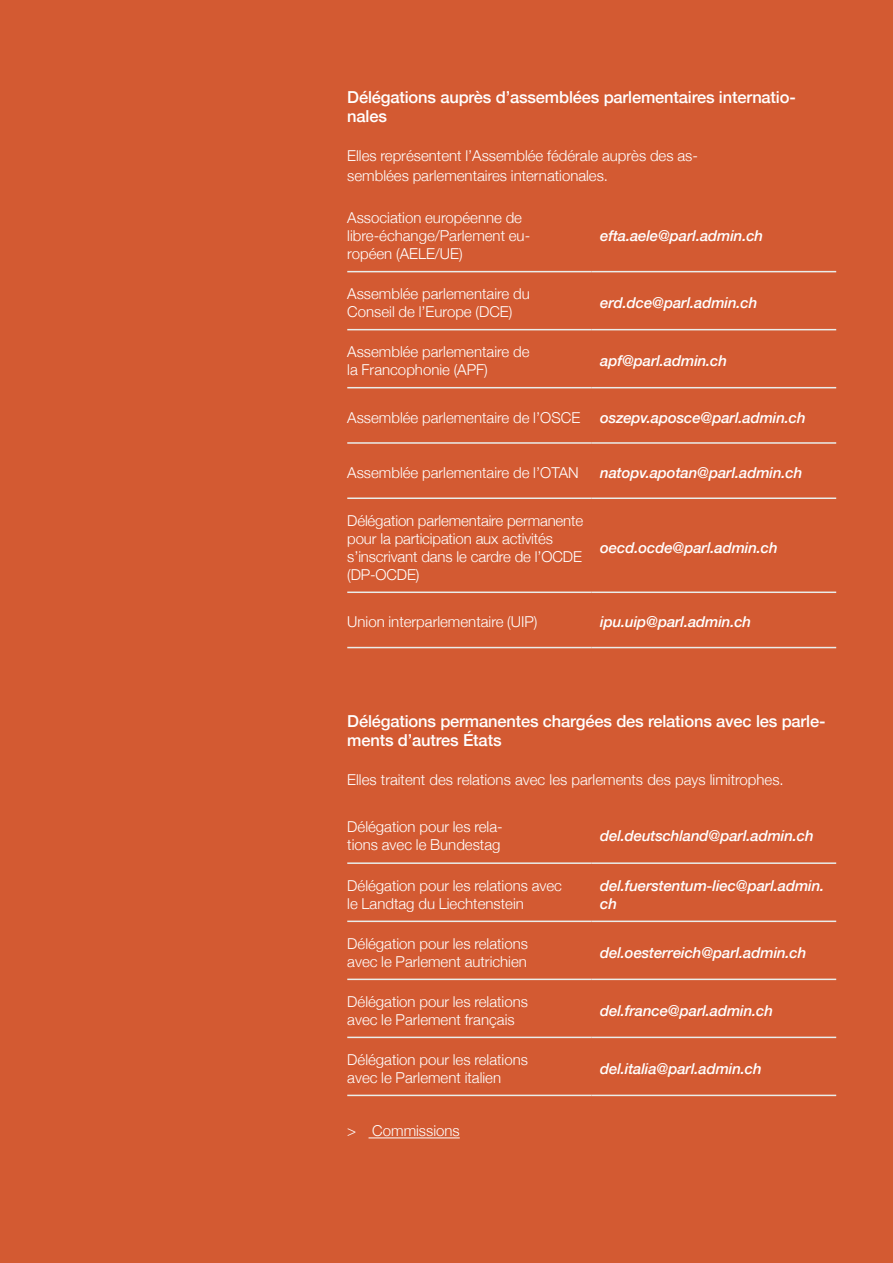
<style>
.page{position:relative;width:893px;height:1263px;background:#fff}
.page>*{position:absolute;margin:0;border:0;box-sizing:border-box;transform-origin:0 0}
.t1{font:500 16.5px/19.5px "Helvetica Neue";letter-spacing:-.01em;color:#fff}
.t2{font:300 15px/18px "Helvetica Neue";color:#fff}
.t3{font:italic 500 15px/18px "Helvetica Neue";letter-spacing:-.01em;color:#fff}
</style>
<div class="page">
<div style="left:0;top:206px;width:893px;height:610px;background:#d35a32"></div>
<div style="left:0;top:0;width:893px;height:213px;background:#d35a32"></div>
<div style="left:0;top:814px;width:893px;height:449px;background:#d35a32"></div>
<hr style="left:347px;top:271px;width:245px;height:1px;background:#eaedea">
<hr style="left:347px;top:329px;width:245px;height:1px;background:#eaedea">
<hr style="left:347px;top:387px;width:245px;height:1px;background:#eaedea">
<hr style="left:347px;top:442px;width:245px;height:2px;background:#eaedea">
<hr style="left:347px;top:497px;width:245px;height:2px;background:#eaedea">
<hr style="left:347px;top:591px;width:245px;height:2px;background:#eaedea">
<hr style="left:592px;top:271px;width:244px;height:1px;background:#eaedea">
<hr style="left:592px;top:329px;width:244px;height:1px;background:#eaedea">
<hr style="left:592px;top:387px;width:244px;height:1px;background:#eaedea">
<hr style="left:592px;top:442px;width:244px;height:2px;background:#eaedea">
<hr style="left:592px;top:497px;width:244px;height:2px;background:#eaedea">
<hr style="left:592px;top:591px;width:244px;height:2px;background:#eaedea">
<hr style="left:347px;top:647px;width:245px;height:1px;background:#eaedea">
<hr style="left:592px;top:647px;width:244px;height:1px;background:#eaedea">
<hr style="left:347px;top:862px;width:245px;height:2px;background:#eaedea">
<hr style="left:347px;top:920px;width:245px;height:2px;background:#eaedea">
<hr style="left:347px;top:978px;width:245px;height:2px;background:#eaedea">
<hr style="left:347px;top:1036px;width:245px;height:2px;background:#eaedea">
<hr style="left:592px;top:862px;width:244px;height:2px;background:#eaedea">
<hr style="left:592px;top:920px;width:244px;height:2px;background:#eaedea">
<hr style="left:592px;top:978px;width:244px;height:2px;background:#eaedea">
<hr style="left:592px;top:1036px;width:244px;height:2px;background:#eaedea">
<hr style="left:347px;top:1095px;width:245px;height:1px;background:#eaedea">
<hr style="left:592px;top:1095px;width:244px;height:1px;background:#eaedea">
<hr style="left:369px;top:1137px;width:91px;height:1px;background:#fff">
<p class="t1" style="left:347px;top:86px;width:450px">Délégations auprès d’assemblées parlementaires internatio&shy;nales</p>
<p class="t2" style="left:347px;top:145px;width:352px;line-height:19.5px">Elles représentent l’Assemblée fédérale auprès des as&shy;semblées parlementaires internationales.</p>
<p class="t2" style="left:347px;top:207px;width:184px">Association européenne de libre-échange/Parlement eu&shy;ropéen (AELE/UE)</p>
<p class="t3" style="left:600px;top:226px;width:164px">efta.aele@parl.admin.ch</p>
<p class="t2" style="left:347px;top:283px;width:184px">Assemblée parlementaire du<br>Conseil de l’Europe (DCE)</p>
<p class="t3" style="left:600px;top:293px;width:159px">erd.dce@parl.admin.ch</p>
<p class="t2" style="left:347px;top:341px;width:184px">Assemblée parlementaire de la Francophonie (APF)</p>
<p class="t3" style="left:600px;top:351px;width:128px">apf@parl.admin.ch</p>
<p class="t2" style="left:347px;top:407px;width:234px">Assemblée parlementaire de l’OSCE</p>
<p class="t3" style="left:600px;top:407px;width:207px">oszepv.aposce@parl.admin.ch</p>
<p class="t2" style="left:347px;top:462px;width:233px">Assemblée parlementaire de l’OTAN</p>
<p class="t3" style="left:600px;top:463px;width:204px">natopv.apotan@parl.admin.ch</p>
<p class="t2" style="left:347px;top:510px;width:237px">Délégation parlementaire permanente pour la participation aux activités s’inscrivant dans le cardre de l’OCDE (DP-OCDE)</p>
<p class="t3" style="left:600px;top:537px;width:179px">oecd.ocde@parl.admin.ch</p>
<p class="t2" style="left:347px;top:612px;width:192px">Union interparlementaire (UIP)</p>
<p class="t3" style="left:600px;top:612px;width:152px">ipu.uip@parl.admin.ch</p>
<p class="t1" style="left:347px;top:710px;width:480px">Délégations permanentes chargées des relations avec les parle&shy;ments d’autres États</p>
<p class="t2" style="left:347px;top:770px;width:438px">Elles traitent des relations avec les parlements des pays limitrophes.</p>
<p class="t2" style="left:347px;top:817px;width:157px">Délégation pour les rela&shy;tions avec le Bundestag</p>
<p class="t3" style="left:600px;top:826px;width:215px">del.deutschland@parl.admin.ch</p>
<p class="t2" style="left:347px;top:875px;width:216px">Délégation pour les relations avec le Landtag du Liechtenstein</p>
<p class="t3" style="left:600px;top:875px;width:226px">del.fuerstentum-liec@parl.admin. ch</p>
<p class="t2" style="left:347px;top:933px;width:182px">Délégation pour les relations avec le Parlement autrichien</p>
<p class="t3" style="left:600px;top:942px;width:208px">del.oesterreich@parl.admin.ch</p>
<p class="t2" style="left:347px;top:991px;width:182px">Délégation pour les relations avec le Parlement français</p>
<p class="t3" style="left:600px;top:1000px;width:174px">del.france@parl.admin.ch</p>
<p class="t2" style="left:347px;top:1049px;width:182px">Délégation pour les relations avec le Parlement italien</p>
<p class="t3" style="left:600px;top:1058px;width:163px">del.italia@parl.admin.ch</p>
<p class="t2" style="left:347px;top:1121px;width:114px">&gt; Commissions</p>
</div>
